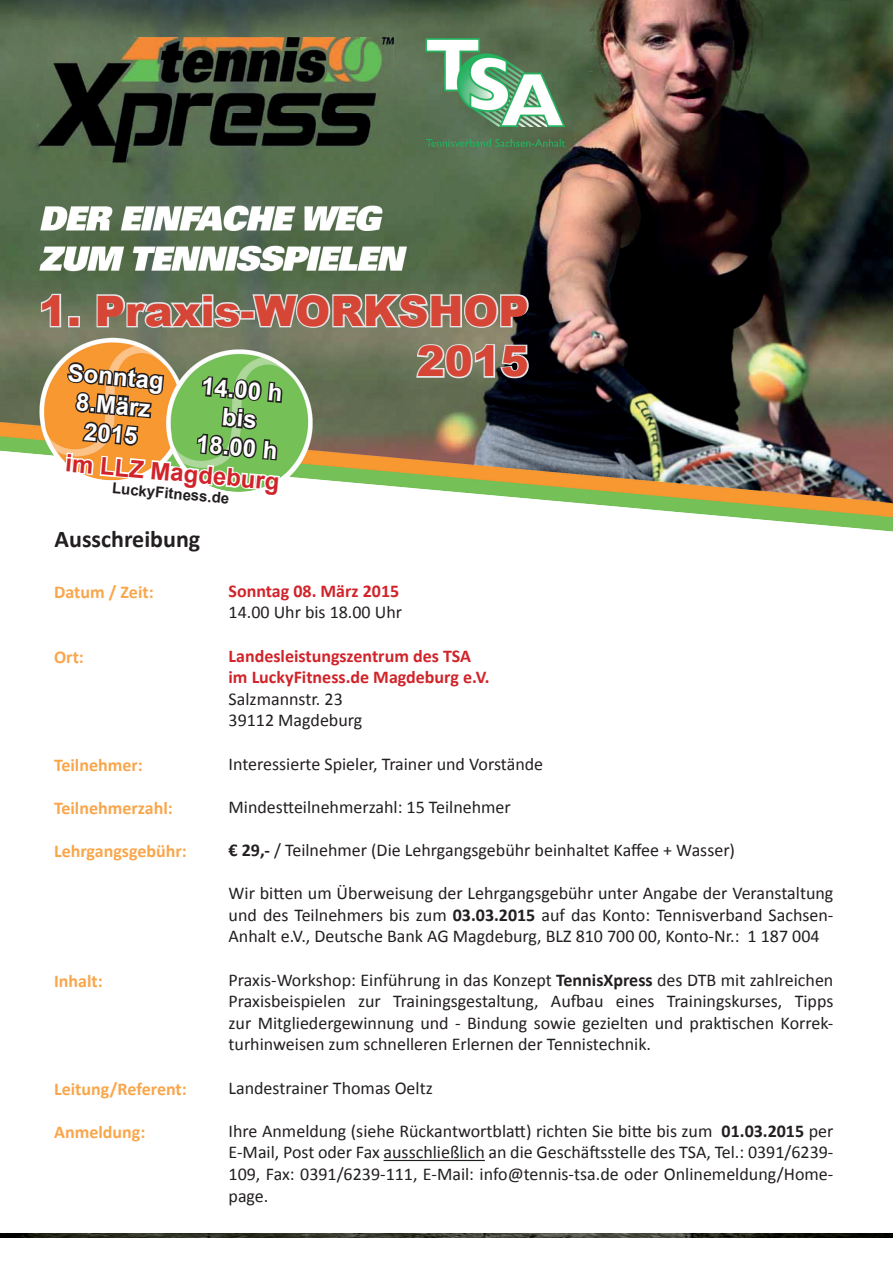
<style>
.page{position:relative;width:893px;height:1263px;background:#fff}
.page>*{position:absolute;margin:0;border:0;box-sizing:border-box;transform-origin:0 0}
.t1{font:900 42px "Arial";color:#d54636}
.t2{font:700 24px/28.8px "Arial";color:#fff;text-align:center}
.t3{font:700 24px "Arial";color:#d1232a}
.t4{font:700 24px "Calibri";color:#231f20}
.t5{font:18px/21.6px "Calibri";color:#231f20;text-align:justify}
.t6{font:700 18px "Calibri";color:#f9a64b}
.t7{font:700 18px/21.6px "Calibri";color:#d1232a}
.t8{font:700 15px "Arial";color:#231f20}
.s1{font-weight:700}
</style>
<div class="page">
<img style="left:0;top:1234px;width:893px;height:3px">
<img style="left:0;top:0;width:893px;height:532px">
<svg style="left:39px;top:291px;width:492px;height:241px"></svg>
<hr style="left:384px;top:1160px;width:101px;height:1px;background:#231f20">
<h1 class="t1" style="left:39px;top:280px;width:491px">1. Praxis-WORKSHOP</h1>
<h2 class="t2" style="left:69px;top:359px;width:97px;rotate:5deg">Sonntag</h2>
<h1 class="t1" style="left:417px;top:331px;width:114px">2015</h1>
<h2 class="t2" style="left:203px;top:372px;width:83px;rotate:5deg">14.00 h bis<br>18.00 h</h2>
<h2 class="t2" style="left:77px;top:388px;width:76px;rotate:5deg">8.März<br>2015</h2>
<h2 class="t3" style="left:67px;top:447px;width:216px;rotate:5deg">im LLZ Magdeburg</h2>
<p class="t8" style="left:113px;top:478px;width:119px;rotate:5deg">LuckyFitness.de</p>
<h2 class="t4" style="left:55px;top:524px;width:147px">Ausschreibung</h2>
<p class="t6" style="left:54px;top:580px;width:101px">Datum / Zeit:</p>
<p class="t6" style="left:54px;top:645px;width:31px">Ort:</p>
<p class="t6" style="left:54px;top:753px;width:90px">Teilnehmer:</p>
<p class="t6" style="left:54px;top:796px;width:120px">Teilnehmerzahl:</p>
<p class="t6" style="left:54px;top:839px;width:134px">Lehrgangsgebühr:</p>
<p class="t6" style="left:54px;top:969px;width:50px">Inhalt:</p>
<p class="t6" style="left:54px;top:1077px;width:134px">Leitung/Referent:</p>
<p class="t6" style="left:54px;top:1120px;width:93px">Anmeldung:</p>
<p class="t7" style="left:229px;top:580px;width:172px">Sonntag 08. März 2015</p>
<p class="t5" style="left:229px;top:602px;width:175px">14.00 Uhr bis 18.00 Uhr</p>
<p class="t7" style="left:229px;top:645px;width:262px">Landesleistungszentrum des TSA im LuckyFitness.de Magdeburg e.V.</p>
<p class="t5" style="left:229px;top:688px;width:135px">Salzmannstr. 23<br>39112 Magdeburg</p>
<p class="t5" style="left:229px;top:753px;width:316px">Interessierte Spieler, Trainer und Vorstände</p>
<p class="t5" style="left:229px;top:796px;width:284px">Mindestteilnehmerzahl: 15 Teilnehmer</p>
<p class="t5" style="left:229px;top:839px;width:508px"><span class="s1">€ 29,-</span> / Teilnehmer (Die Lehrgangsgebühr beinhaltet Kaffee + Wasser)</p>
<p class="t5" style="left:229px;top:882px;width:606px">Wir bitten um Überweisung der Lehrgangsgebühr unter Angabe der Veranstaltung und des Teilnehmers bis zum <span class="s1">03.03.2015</span> auf das Konto: Tennisverband Sachsen-Anhalt e.V., Deutsche Bank AG Magdeburg, BLZ 810 700 00, Konto-Nr.: 1 187 004</p>
<p class="t5" style="left:229px;top:969px;width:606px">Praxis-Workshop: Einführung in das Konzept <span class="s1">TennisXpress</span> des DTB mit zahlreichen Praxisbeispielen zur Trainingsgestaltung, Aufbau eines Trainingskurses, Tipps zur Mitgliedergewinnung und - Bindung sowie gezielten und praktischen Korrek&shy;turhinweisen zum schnelleren Erlernen der Tennistechnik.</p>
<p class="t5" style="left:229px;top:1077px;width:206px">Landestrainer Thomas Oeltz</p>
<p class="t5" style="left:229px;top:1120px;width:606px">Ihre Anmeldung (siehe Rückantwortblatt) richten Sie bitte bis zum <span class="s1">01.03.2015</span> per E-Mail, Post oder Fax ausschließlich an die Geschäftsstelle des TSA, Tel.: 0391/6239- 109, Fax: 0391/6239-111, E-Mail: info@tennis-tsa.de oder Onlinemeldung/Home&shy;page.</p>
</div>
